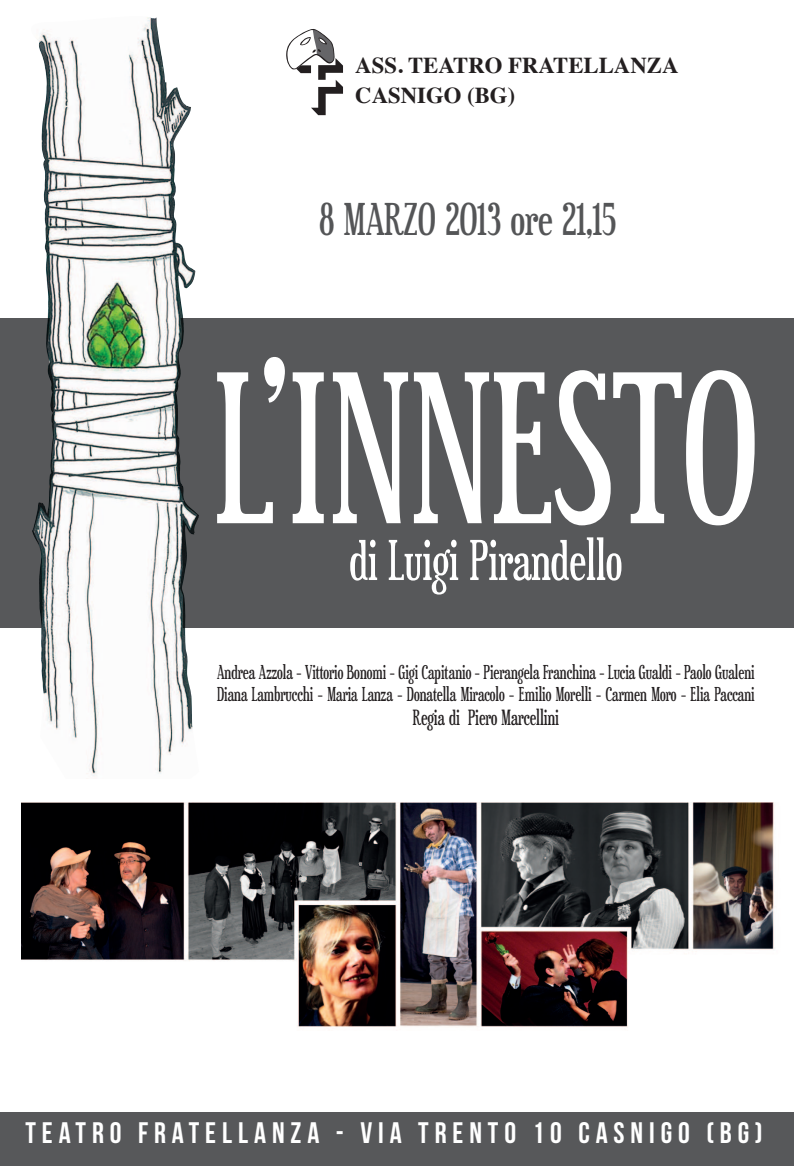
<style>
.page{position:relative;width:794px;height:1166px;background:#fff}
.page>*{position:absolute;margin:0;border:0;box-sizing:border-box;transform-origin:0 0}
.t1{font:52.5px "Sexsmith";color:#fff}
.t2{font:42px "Sexsmith";color:#545557;scale:1.1 1}
.t3{font:29.66px "Bebas Neue";letter-spacing:.2em;color:#fff}
.t4{font:700 22.75px/29.8px "Times";color:#231f20}
.t5{font:20.12px "Sexsmith";color:#231f20}
.t6{font:18.38px/22.1px "Sexsmith";color:#231f20}
</style>
<div class="page">
<div style="left:0;top:1112px;width:794px;height:54px;background:#57585a"></div>
<div style="left:0;top:318px;width:794px;height:310px;background:#57585a"></div>
<img style="left:22px;top:802px;width:753px;height:228px">
<img style="left:32px;top:17px;width:167px;height:760px">
<svg style="left:217px;top:357px;width:68px;height:166px"></svg>
<svg style="left:293px;top:372px;width:31px;height:151px"></svg>
<svg style="left:333px;top:372px;width:75px;height:151px"></svg>
<svg style="left:414px;top:370px;width:340px;height:155px"></svg>
<svg style="left:286px;top:29px;width:57px;height:86px"></svg>
<p class="t4" style="left:355px;top:48px;width:325px">ASS. TEATRO FRATELLANZA<br>CASNIGO (BG)</p>
<h2 class="t2" style="left:319px;top:196px;width:271px">8 MARZO 2013 ore 21,15</h2>
<h1 class="t1" style="left:349px;top:531px;width:274px">di Luigi Pirandello</h1>
<p class="t6" style="left:217px;top:662px;width:539px">Andrea Azzola - Vittorio Bonomi - Gigi Capitanio - Pierangela Franchina - Lucia Gualdi - Paolo Gualeni<br>Diana Lambrucchi - Maria Lanza - Donatella Miracolo - Emilio Morelli - Carmen Moro - Elia Paccani</p>
<p class="t5" style="left:413px;top:707px;width:148px">Regia di Piero Marcellini</p>
<h3 class="t3" style="left:25px;top:1117px;width:738px">TEATRO FRATELLANZA - VIA TRENTO 10 CASNIGO (BG)</h3>
</div>
